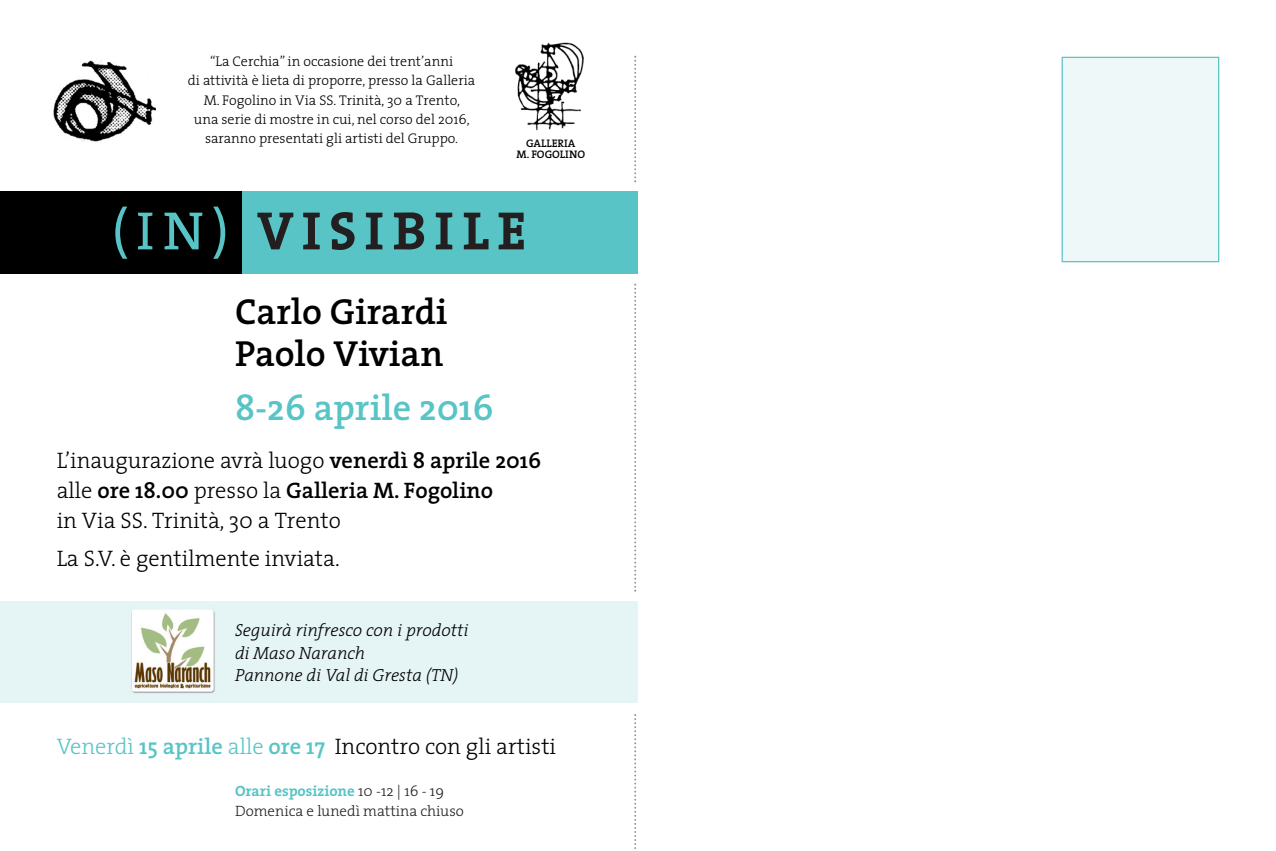
<style>
.page{position:relative;width:1276px;height:851px;background:#fff}
.page>*{position:absolute;margin:0;border:0;box-sizing:border-box;transform-origin:0 0}
.t1{font:700 54.25px "The Serif";letter-spacing:.15em;color:#231f20}
.t2{font:600 36.5px/42.5px "The Serif";color:#000}
.t3{font:600 36.5px "The Serif";color:#59c4c6}
.t4{font:300 22.5px/30px "The Serif";color:#000}
.t5{font:italic 300 17.5px/22.5px "The Serif";color:#000}
.t6{font:300 15px/20px "The Serif";color:#231f20}
.t7{font:300 14px/19.2px "The Serif";color:#000;text-align:center}
.t8{font:600 11px/11px "The Serif";color:#000;text-align:center}
.s1{font-weight:400;color:#59c4c6}
.s2{font-weight:600}
.s3{color:#59c4c6}
.s4{font-weight:600;color:#59c4c6}
.s5{font-weight:700;color:#59c4c6}
</style>
<div class="page">
<div style="left:0;top:191px;width:243px;height:82px;background:#000"></div>
<div style="left:242px;top:191px;width:395px;height:82px;background:#59c4c6"></div>
<div style="left:0;top:601px;width:637px;height:101px;background:#e5f4f5"></div>
<div style="left:1062px;top:58px;width:156px;height:203px;background:#eef8f8"></div>
<div style="left:1061px;top:57px;width:158px;height:205px;border:1px solid #59c4c6"></div>
<svg style="left:634px;top:56px;width:2px;height:126px"></svg>
<svg style="left:634px;top:714px;width:2px;height:135px"></svg>
<svg style="left:634px;top:283px;width:2px;height:308px"></svg>
<img style="left:53px;top:60px;width:103px;height:82px">
<img style="left:515px;top:42px;width:69px;height:89px">
<img style="left:131px;top:610px;width:84px;height:83px">
<p class="t7" style="left:188px;top:54px;width:289px">“La Cerchia” in occasione dei trent’anni<br>di attività è lieta di proporre, presso la Galleria M. Fogolino in Via SS. Trinità, 30 a Trento,<br>una serie di mostre in cui, nel corso del 2016, saranno presentati gli artisti del Gruppo.</p>
<p class="t8" style="left:516px;top:139px;width:70px">GALLERIA<br>M. FOGOLINO</p>
<h1 class="t1" style="left:111px;top:213px;width:416px"><span class="s1">(IN)</span> VISIBILE</h1>
<h2 class="t2" style="left:235px;top:294px;width:214px">Carlo Girardi<br>Paolo Vivian</h2>
<h2 class="t3" style="left:235px;top:395px;width:260px">8-26 aprile 2016</h2>
<h3 class="t4" style="left:57px;top:448px;width:486px">L’inaugurazione avrà luogo <span class="s2">venerdì 8 aprile 2016 </span>alle <span class="s2">ore 18.00</span> presso la <span class="s2">Galleria M. Fogolino<br></span>in Via SS. Trinità, 30 a Trento</h3>
<h3 class="t4" style="left:57px;top:545px;width:285px">La S.V. è gentilmente inviata.</h3>
<p class="t5" style="left:235px;top:621px;width:235px">Seguirà rinfresco con i prodotti di Maso Naranch<br>Pannone di Val di Gresta (TN)</p>
<h3 class="t4" style="left:57px;top:733px;width:501px"><span class="s3">Venerdì</span> <span class="s4">15 aprile</span> <span class="s3">alle</span> <span class="s4">ore 17</span> Incontro con gli artisti</h3>
<p class="t6" style="left:235px;top:783px;width:230px"><span class="s5">Orari esposizione</span> 10 -12 | 16 - 19<br>Domenica e lunedì mattina chiuso</p>
</div>
